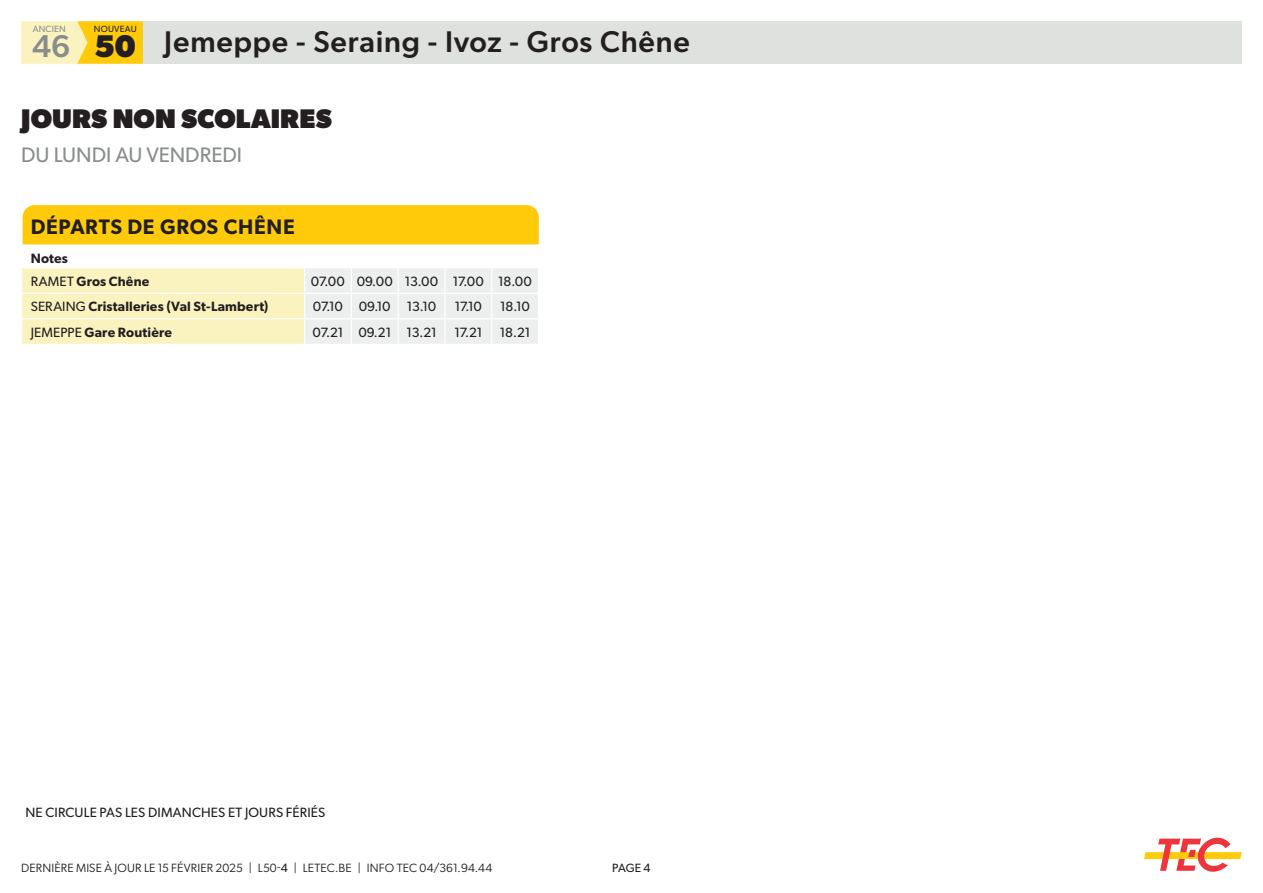
<style>
.page{position:relative;width:1263px;height:893px;background:#fff}
.page>*{position:absolute;margin:0;border:0;box-sizing:border-box;transform-origin:0 0}
.t1{font:500 31.5px "Gibson";color:#8a8d8e}
.t2{font:500 30px "Gibson";letter-spacing:.025em;color:#231f20}
.t3{font:800 27px "Gibson";letter-spacing:.005em;color:#231f20}
.t4{font:600 21px "Gibson";letter-spacing:.03em;color:#231f20}
.t5{font:21px "Gibson";letter-spacing:-.005em;color:#8a8d8e}
.t6{font:13.5px "Gibson";color:#231f20}
.t7{font:600 13.5px "Gibson";letter-spacing:.01em;color:#231f20}
.t8{font:12px "Gibson";letter-spacing:.01em;color:#231f20}
.t9{font:12px "Gibson";color:#231f20}
.t10{font:9px "Gibson";letter-spacing:.025em;color:#231f20}
.t11{font:9px "Gibson";letter-spacing:.025em;color:#8a8d8e}
.s1{font-weight:700;font-size:31.5px}
.s2{font-weight:400}
.s3{font-style:inherit}
</style>
<div class="page">
<div style="left:77px;top:21px;width:66px;height:43px;background:#feca0a"></div>
<svg style="left:21px;top:21px;width:67px;height:43px"></svg>
<svg style="left:1144px;top:837px;width:98px;height:35px"></svg>
<div style="left:143px;top:21px;width:1099px;height:43px;background:#dfe1df"></div>
<svg style="left:22px;top:204px;width:518px;height:140px"></svg>
<p class="t11" style="left:33px;top:23px;width:35px">ANCIEN</p>
<p class="t10" style="left:94px;top:23px;width:44px">NOUVEAU</p>
<h2 class="t2" style="left:95px;top:20px;width:596px"><span class="s1">50</span> Jemeppe - Seraing - Ivoz - Gros Chêne</h2>
<h1 class="t1" style="left:32px;top:24px;width:39px">46</h1>
<p class="t3" style="left:21px;top:99px;width:312px">JOURS NON SCOLAIRES</p>
<p class="t5" style="left:21px;top:140px;width:222px">DU LUNDI AU VENDREDI</p>
<p class="t4" style="left:31px;top:212px;width:266px">DÉPARTS DE GROS CHÊNE</p>
<p class="t7" style="left:31px;top:248px;width:39px">Notes</p>
<p class="t7" style="left:31px;top:272px;width:120px"><span class="s2">RAMET</span> Gros Chêne</p>
<p class="t6" style="left:311px;top:272px;width:36px">07.00</p>
<p class="t6" style="left:357px;top:272px;width:38px">09.00</p>
<p class="t6" style="left:405px;top:272px;width:35px">13.00</p>
<p class="t6" style="left:453px;top:272px;width:33px">17.00</p>
<p class="t6" style="left:498px;top:272px;width:35px">18.00</p>
<p class="t7" style="left:31px;top:297px;width:239px"><span class="s2">SERAING</span> Cristalleries (Val St-Lambert)</p>
<p class="t6" style="left:313px;top:297px;width:32px">07.10</p>
<p class="t6" style="left:359px;top:297px;width:34px">09.10</p>
<p class="t6" style="left:407px;top:297px;width:31px">13.10</p>
<p class="t6" style="left:455px;top:297px;width:29px">17.10</p>
<p class="t6" style="left:500px;top:297px;width:31px">18.10</p>
<p class="t7" style="left:31px;top:323px;width:143px"><span class="s2">JEMEPPE</span> Gare Routière</p>
<p class="t6" style="left:313px;top:323px;width:32px">07.21</p>
<p class="t6" style="left:358px;top:323px;width:34px">09.21</p>
<p class="t6" style="left:406px;top:323px;width:32px">13.21</p>
<p class="t6" style="left:454px;top:323px;width:29px">17.21</p>
<p class="t6" style="left:500px;top:323px;width:32px">18.21</p>
<p class="t6" style="left:26px;top:803px;width:301px">NE CIRCULE PAS LES DIMANCHES ET JOURS FÉRIÉS</p>
<p class="t8" style="left:21px;top:859px;width:473px">DERNIÈRE MISE À JOUR LE 15 FÉVRIER 2025 | L50-<span class="s3">4</span> | LETEC.BE | INFO TEC 04/361.94.44</p>
<p class="t9" style="left:612px;top:859px;width:40px">PAGE 4</p>
</div>
